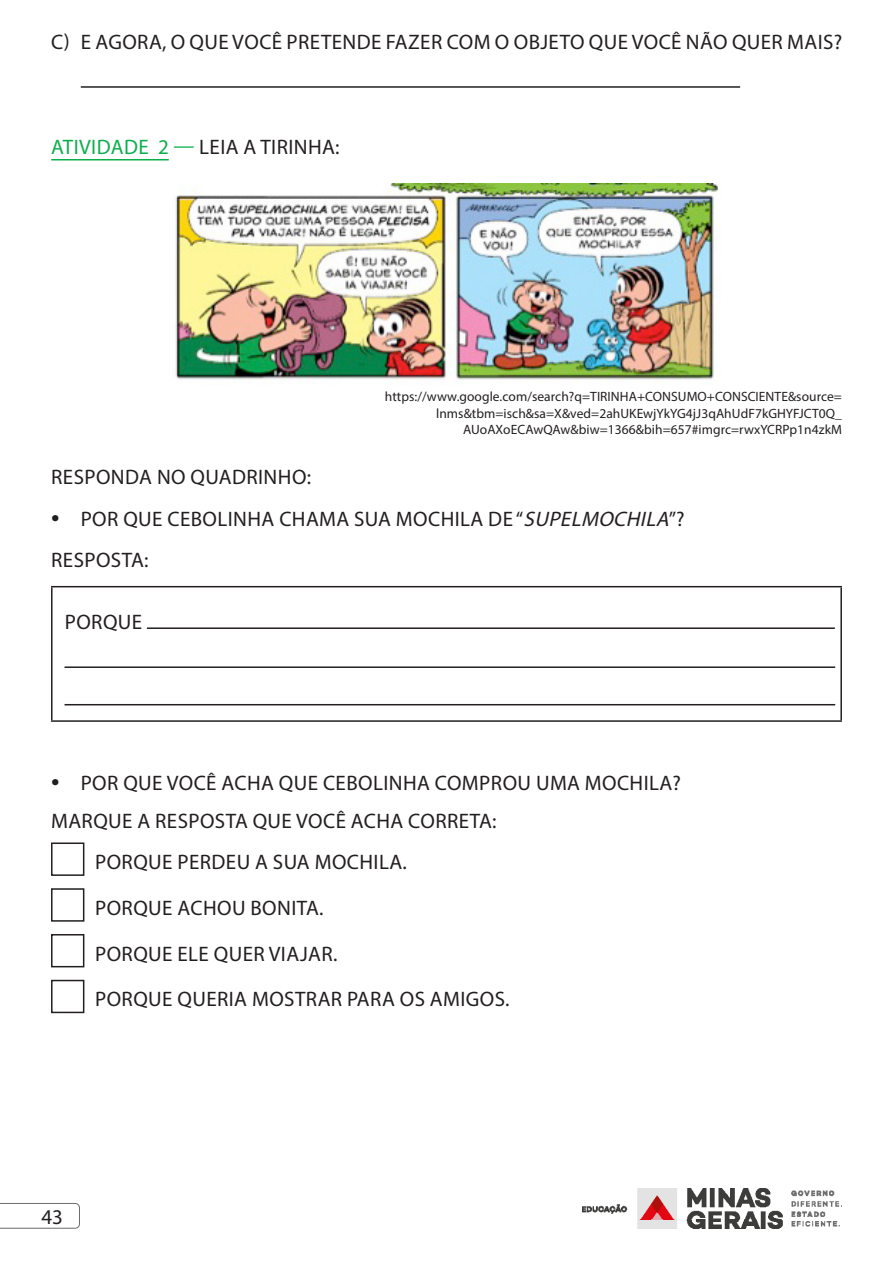
<style>
.page{position:relative;width:893px;height:1263px;background:#fff}
.page>*{position:absolute;margin:0;border:0;box-sizing:border-box;transform-origin:0 0}
._05a_Textos_Atividad{font:21px "Myriad Pro";letter-spacing:.02em;color:#231f20}
._03b_Textos_Alternat{font:21px "Myriad Pro";letter-spacing:.02em;color:#231f20}
._08_Fonte_de_Textos{font:13.5px/16.5px "Myriad Pro";letter-spacing:.005em;color:#231f20;text-align:right}
.s1{color:#0cae4c}
.s2{font-size:30px}
.s3{font-style:italic}
</style>
<div class="page">
<svg style="left:0;top:1203px;width:80px;height:26px"></svg>
<img style="left:583px;top:1189px;width:259px;height:40px">
<hr style="left:51px;top:159px;width:118px;height:1px;background:#0cae4c">
<hr style="left:81px;top:86px;width:659px;height:2px;background:#231f20">
<img style="left:175px;top:183px;width:545px;height:197px">
<hr style="left:51px;top:586px;width:791px;height:1px;background:#231f20">
<hr style="left:51px;top:587px;width:2px;height:133px;background:#231f20">
<hr style="left:840px;top:587px;width:2px;height:133px;background:#231f20">
<hr style="left:51px;top:720px;width:791px;height:2px;background:#231f20">
<hr style="left:65px;top:666px;width:770px;height:2px;background:#231f20">
<hr style="left:65px;top:704px;width:770px;height:1px;background:#231f20">
<hr style="left:147px;top:627px;width:688px;height:2px;background:#231f20">
<div style="left:51px;top:842px;width:33px;height:34px;border:2px solid #231f20"></div>
<div style="left:51px;top:888px;width:33px;height:34px;border:2px solid #231f20"></div>
<div style="left:51px;top:934px;width:33px;height:33px;border:2px solid #231f20"></div>
<div style="left:51px;top:980px;width:33px;height:33px;border:2px solid #231f20"></div>
<p class="_03b_Textos_Alternat" style="left:51px;top:29px;width:792px">C) E AGORA, O QUE VOCÊ PRETENDE FAZER COM O OBJETO QUE VOCÊ NÃO QUER MAIS?</p>
<p class="_05a_Textos_Atividad" style="left:51px;top:134px;width:290px"><span class="s1">ATIVIDADE 2 —</span> LEIA A TIRINHA:</p>
<p class="_08_Fonte_de_Textos" style="left:385px;top:388px;width:459px">https://www.google.com/search?q=TIRINHA+CONSUMO+CONSCIENTE&amp;source= lnms&amp;tbm=isch&amp;sa=X&amp;ved=2ahUKEwjYkYG4jJ3qAhUdF7kGHYFJCT0Q_<br>AUoAXoECAwQAw&amp;biw=1366&amp;bih=657#imgrc=rwxYCRPp1n4zkM</p>
<p class="_05a_Textos_Atividad" style="left:51px;top:464px;width:261px">RESPONDA NO QUADRINHO:</p>
<p class="_05a_Textos_Atividad" style="left:51px;top:506px;width:635px"><span class="s2">•</span> POR QUE CEBOLINHA CHAMA SUA MOCHILA DE “<span class="s3">SUPELMOCHILA</span>”?</p>
<p class="_05a_Textos_Atividad" style="left:51px;top:547px;width:99px">RESPOSTA:</p>
<p class="_05a_Textos_Atividad" style="left:65px;top:609px;width:79px">PORQUE</p>
<p class="_05a_Textos_Atividad" style="left:51px;top:770px;width:632px"><span class="s2">•</span> POR QUE VOCÊ ACHA QUE CEBOLINHA COMPROU UMA MOCHILA?</p>
<p class="_05a_Textos_Atividad" style="left:51px;top:807px;width:447px">MARQUE A RESPOSTA QUE VOCÊ ACHA CORRETA:</p>
<p class="_05a_Textos_Atividad" style="left:95px;top:849px;width:313px">PORQUE PERDEU A SUA MOCHILA.</p>
<p class="_05a_Textos_Atividad" style="left:95px;top:895px;width:230px">PORQUE ACHOU BONITA.</p>
<p class="_05a_Textos_Atividad" style="left:95px;top:941px;width:244px">PORQUE ELE QUER VIAJAR.</p>
<p class="_05a_Textos_Atividad" style="left:95px;top:986px;width:416px">PORQUE QUERIA MOSTRAR PARA OS AMIGOS.</p>
<p class="_03b_Textos_Alternat" style="left:42px;top:1204px;width:23px">43</p>
</div>
